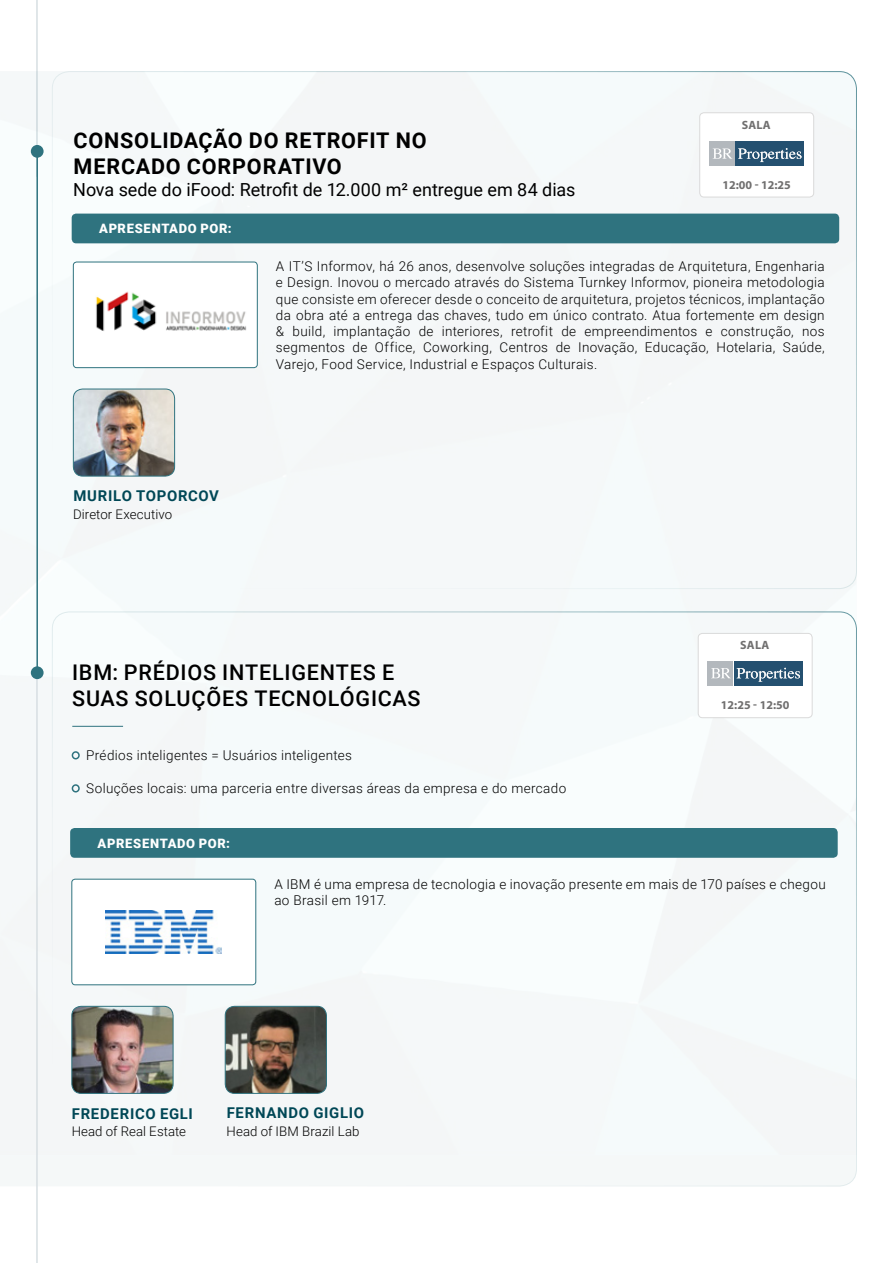
<style>
.page{position:relative;width:893px;height:1263px;background:#fff}
.page>*{position:absolute;margin:0;border:0;box-sizing:border-box;transform-origin:0 0}
.t1{font:500 21.6px/26px "Roboto";letter-spacing:.035em;color:#000}
.t2{font:700 21.6px/26px "Roboto";letter-spacing:.035em;color:#000}
.t3{font:18px "Roboto";color:#000}
.t4{font:700 14.85px "Roboto";letter-spacing:.045em;color:#004756}
.t5{font:300 13.5px/16.2px "Roboto";letter-spacing:.025em;color:#000}
.t6{font:300 13.2px "Roboto";letter-spacing:.005em;color:#000}
.t7{font:900 12.9px "Roboto";letter-spacing:.05em;color:#fff}
.t8{font:700 12px "Myriad Pro";color:#706f6f}
</style>
<div class="page">
<hr style="left:36px;top:0;width:2px;height:177px;background:#d7dee2">
<div style="left:0;top:71px;width:856px;height:1084px;background:#f5f8f9"></div>
<div style="left:31px;top:145px;width:13px;height:13px;background:#2f737f;border-radius:50%"></div>
<hr style="left:36px;top:151px;width:2px;height:522px;background:#2f737f">
<div style="left:70px;top:828px;width:768px;height:30px;background:#2f737f;border-radius:4px"></div>
<img style="left:72px;top:1006px;width:101px;height:87px">
<div style="left:72px;top:1006px;width:101px;height:87px;border:1px solid #2f737f;border-radius:9px"></div>
<img style="left:225px;top:1006px;width:101px;height:87px">
<div style="left:225px;top:1006px;width:102px;height:87px;border:1px solid #2f737f;border-radius:9px"></div>
<div style="left:72px;top:879px;width:184px;height:106px;background:#fff;border-radius:3px"></div>
<img style="left:106px;top:911px;width:116px;height:42px">
<div style="left:72px;top:879px;width:184px;height:106px;border:1px solid #2f737f;border-radius:3px"></div>
<div style="left:72px;top:751px;width:8px;height:8px;border:2px solid #2f737f;border-radius:50%"></div>
<div style="left:72px;top:784px;width:8px;height:8px;border:2px solid #2f737f;border-radius:50%"></div>
<div style="left:698px;top:633px;width:114px;height:85px;background:#fff;border-radius:4px"></div>
<div style="left:698px;top:633px;width:114px;height:85px;border:1px solid #dadada;border-radius:4px"></div>
<div style="left:72px;top:214px;width:767px;height:29px;background:#2f737f;border-radius:4px"></div>
<img style="left:74px;top:262px;width:183px;height:106px">
<div style="left:73px;top:262px;width:184px;height:106px;border:1px solid #2f737f;border-radius:3px"></div>
<img style="left:73px;top:389px;width:102px;height:87px">
<div style="left:73px;top:389px;width:102px;height:87px;border:1px solid #2f737f;border-radius:9px"></div>
<div style="left:700px;top:113px;width:114px;height:84px;background:#fff;border-radius:4px"></div>
<div style="left:699px;top:112px;width:115px;height:85px;border:1px solid #dadada;border-radius:4px"></div>
<hr style="left:72px;top:726px;width:51px;height:1px;background:#2f737f">
<hr style="left:36px;top:673px;width:2px;height:590px;background:#d7dee2">
<div style="left:31px;top:666px;width:13px;height:13px;background:#2f737f;border-radius:50%"></div>
<div style="left:734px;top:661px;width:69px;height:25px;background:#245070"></div>
<div style="left:708px;top:661px;width:25px;height:25px;background:#b3b8bd"></div>
<svg style="left:711px;top:668px;width:19px;height:10px"></svg>
<svg style="left:737px;top:668px;width:63px;height:14px"></svg>
<div style="left:735px;top:141px;width:69px;height:25px;background:#245070"></div>
<div style="left:709px;top:141px;width:26px;height:25px;background:#b3b8bd"></div>
<svg style="left:713px;top:148px;width:19px;height:11px"></svg>
<svg style="left:738px;top:148px;width:63px;height:14px"></svg>
<p class="t8" style="left:742px;top:117px;width:31px">SALA</p>
<h1 class="t2" style="left:74px;top:127px;width:355px">CONSOLIDAÇÃO DO RETROFIT NO<br>MERCADO CORPORATIVO</h1>
<h2 class="t3" style="left:73px;top:177px;width:504px">Nova sede do iFood: Retrofit de 12.000 m² entregue em 84 dias</h2>
<p class="t7" style="left:99px;top:220px;width:134px">APRESENTADO POR:</p>
<p class="t5" style="left:276px;top:258px;width:550px;text-align:justify">A IT’S Informov, há 26 anos, desenvolve soluções integradas de Arquitetura, Engenharia e Design. Inovou o mercado através do Sistema Turnkey Informov, pioneira metodologia que consiste em oferecer desde o conceito de arquitetura, projetos técnicos, implantação da obra até a entrega das chaves, tudo em único contrato. Atua fortemente em design &amp; build, implantação de interiores, retrofit de empreendimentos e construção, nos segmentos de Office, Coworking, Centros de Inovação, Educação, Hotelaria, Saúde, Varejo, Food Service, Industrial e Espaços Culturais.</p>
<p class="t8" style="left:722px;top:177px;width:70px">12:00 - 12:25</p>
<p class="t4" style="left:73px;top:486px;width:147px">MURILO TOPORCOV</p>
<p class="t6" style="left:73px;top:505px;width:101px">Diretor Executivo</p>
<h1 class="t1" style="left:72px;top:658px;width:350px">IBM: PRÉDIOS INTELIGENTES E<br>SUAS SOLUÇÕES TECNOLÓGICAS</h1>
<p class="t5" style="left:86px;top:747px;width:267px">Prédios inteligentes = Usuários inteligentes</p>
<p class="t5" style="left:86px;top:779px;width:482px">Soluções locais: uma parceria entre diversas áreas da empresa e do mercado</p>
<p class="t7" style="left:98px;top:834px;width:134px">APRESENTADO POR:</p>
<p class="t8" style="left:740px;top:637px;width:31px">SALA</p>
<p class="t8" style="left:721px;top:697px;width:70px">12:25 - 12:50</p>
<p class="t5" style="left:274px;top:876px;width:553px">A IBM é uma empresa de tecnologia e inovação presente em mais de 170 países e chegou ao Brasil em 1917.</p>
<p class="t4" style="left:72px;top:1103px;width:122px">FREDERICO EGLI</p>
<p class="t6" style="left:72px;top:1122px;width:116px">Head of Real Estate</p>
<p class="t4" style="left:227px;top:1102px;width:139px">FERNANDO GIGLIO</p>
<p class="t6" style="left:227px;top:1121px;width:134px">Head of IBM Brazil Lab</p>
</div>
